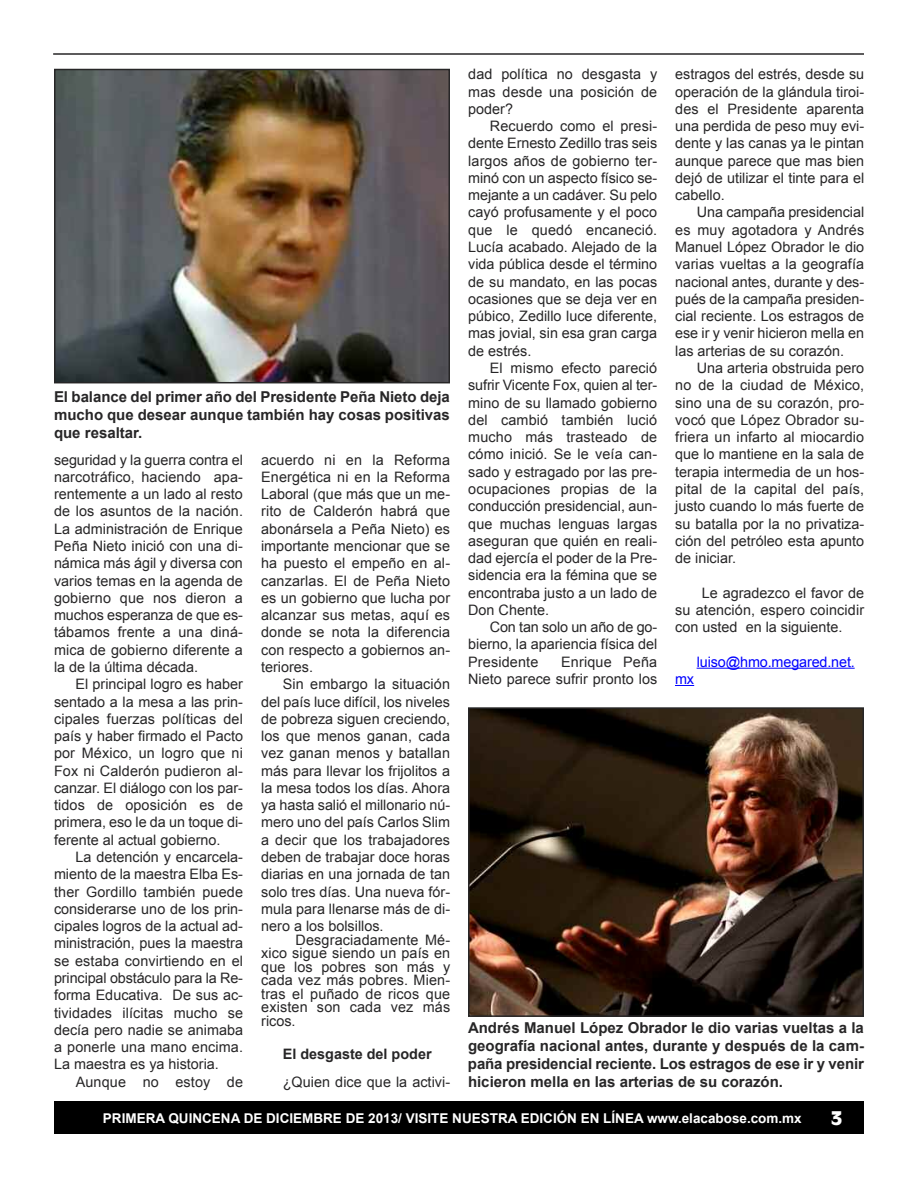
<style>
.page{position:relative;width:918px;height:1188px;background:#fff}
.page>*{position:absolute;margin:0;border:0;box-sizing:border-box;transform-origin:0 0}
.t1{font:700 18px "Antique Olive";color:#fff}
.t2{font:700 15px/18px "Arial";color:#272627;text-align:justify}
.t3{font:14.4px/17.2px "Arial";color:#272627;text-align:justify}
.t4{font:14.4px "Arial";letter-spacing:-.01em;color:#00f}
.t5{font:700 14.4px "Arial";color:#272627}
.t6{font:700 13.5px "Arial";color:#fff}
</style>
<div class="page">
<div style="left:54px;top:1102px;width:810px;height:32px;background:#000"></div>
<hr style="left:53px;top:53px;width:811px;height:2px;background:#272627">
<hr style="left:697px;top:668px;width:158px;height:1px;background:#00f">
<svg style="left:675px;top:685px;width:19px;height:1px"></svg>
<img style="left:57px;top:72px;width:390px;height:308px">
<div style="left:54px;top:69px;width:396px;height:314px;border:2px solid #272627"></div>
<img style="left:471px;top:710px;width:390px;height:304px">
<div style="left:468px;top:707px;width:396px;height:310px;border:2px solid #272627"></div>
<p class="t2" style="left:54px;top:388px;width:397px">El balance del primer año del Presidente Peña Nieto deja mucho que desear aunque también hay cosas positivas que resaltar.</p>
<p class="t3" style="left:54px;top:451px;width:191px">seguridad y la guerra contra el narcotráfico, haciendo apa&shy;rentemente a un lado al resto de los asuntos de la nación.<br>La administración de Enrique Peña Nieto inició con una di&shy;námica más ágil y diversa con varios temas en la agenda de gobierno que nos dieron a muchos esperanza de que es&shy;tábamos frente a una diná&shy;mica de gobierno diferente a la de la última década.</p>
<p class="t3" style="left:54px;top:676px;width:191px;text-indent:22px">El principal logro es haber sentado a la mesa a las prin&shy;cipales fuerzas políticas del país y haber firmado el Pacto por México, un logro que ni Fox ni Calderón pudieron al&shy;canzar. El diálogo con los par&shy;tidos de oposición es de primera, eso le da un toque di&shy;ferente al actual gobierno.</p>
<p class="t3" style="left:54px;top:848px;width:191px;text-indent:22px">La detención y encarcela&shy;miento de la maestra Elba Es&shy;ther Gordillo también puede considerarse uno de los prin&shy;cipales logros de la actual ad&shy;ministración, pues la maestra se estaba convirtiendo en el principal obstáculo para la Re&shy;forma Educativa. De sus ac&shy;tividades ilícitas mucho se decía pero nadie se animaba a ponerle una mano encima.<br>La maestra es ya historia.</p>
<p class="t3" style="left:76px;top:1073px;width:169px">Aunque no estoy de</p>
<p class="t3" style="left:261px;top:451px;width:191px">acuerdo ni en la Reforma Energética ni en la Reforma Laboral (que más que un me&shy;rito de Calderón habrá que abonársela a Peña Nieto) es importante mencionar que se ha puesto el empeño en al&shy;canzarlas. El de Peña Nieto es un gobierno que lucha por alcanzar sus metas, aquí es donde se nota la diferencia con respecto a gobiernos an&shy;teriores.</p>
<p class="t3" style="left:261px;top:676px;width:191px;text-indent:22px">Sin embargo la situación del país luce difícil, los niveles de pobreza siguen creciendo, los que menos ganan, cada vez ganan menos y batallan más para llevar los frijolitos a la mesa todos los días. Ahora ya hasta salió el millonario nú&shy;mero uno del país Carlos Slim a decir que los trabajadores deben de trabajar doce horas diarias en una jornada de tan solo tres días. Una nueva fór&shy;mula para llenarse más de di&shy;nero a los bolsillos.</p>
<p class="t3" style="left:261px;top:933px;width:191px;line-height:13.5px;text-indent:34px">Desgraciadamente Mé&shy;xico sigue siendo un país en que los pobres son más y cada vez más pobres. Mien&shy;tras el puñado de ricos que existen son cada vez más ricos.</p>
<p class="t5" style="left:283px;top:1046px;width:150px">El desgaste del poder</p>
<p class="t3" style="left:283px;top:1074px;width:169px">¿Quien dice que la activi-</p>
<p class="t3" style="left:468px;top:66px;width:191px">dad política no desgasta y mas desde una posición de poder?</p>
<p class="t3" style="left:468px;top:117px;width:191px;text-indent:22px">Recuerdo como el presi&shy;dente Ernesto Zedillo tras seis largos años de gobierno ter&shy;minó con un aspecto físico se&shy;mejante a un cadáver. Su pelo cayó profusamente y el poco que le quedó encaneció.<br>Lucía acabado. Alejado de la vida pública desde el término de su mandato, en las pocas ocasiones que se deja ver en púbico, Zedillo luce diferente, mas jovial, sin esa gran carga de estrés.</p>
<p class="t3" style="left:468px;top:359px;width:191px;text-indent:22px">El mismo efecto pareció sufrir Vicente Fox, quien al ter&shy;mino de su llamado gobierno del cambió también lució mucho más trasteado de cómo inició. Se le veía can&shy;sado y estragado por las pre&shy;ocupaciones propias de la conducción presidencial, aun&shy;que muchas lenguas largas aseguran que quién en reali&shy;dad ejercía el poder de la Pre&shy;sidencia era la fémina que se encontraba justo a un lado de Don Chente.</p>
<p class="t3" style="left:468px;top:619px;width:190px;text-indent:22px">Con tan solo un año de go&shy;bierno, la apariencia física del Presidente</p>
<p class="t3" style="left:468px;top:653px;width:191px;text-align:right">Enrique Peña<br>Nieto parece sufrir pronto los</p>
<p class="t3" style="left:675px;top:66px;width:191px">estragos del estrés, desde su operación de la glándula tiroi&shy;des el Presidente aparenta una perdida de peso muy evi&shy;dente y las canas ya le pintan aunque parece que mas bien dejó de utilizar el tinte para el cabello.</p>
<p class="t3" style="left:675px;top:204px;width:191px;text-indent:22px">Una campaña presidencial es muy agotadora y Andrés Manuel López Obrador le dio varias vueltas a la geografía nacional antes, durante y des&shy;pués de la campaña presiden&shy;cial reciente. Los estragos de ese ir y venir hicieron mella en las arterias de su corazón.</p>
<p class="t3" style="left:675px;top:359px;width:191px;text-indent:22px">Una arteria obstruida pero no de la ciudad de México, sino una de su corazón, pro&shy;vocó que López Obrador su&shy;friera un infarto al miocardio que lo mantiene en la sala de terapia intermedia de un hos&shy;pital de la capital del país, justo cuando lo más fuerte de su batalla por la no privatiza&shy;ción del petróleo esta apunto de iniciar.</p>
<p class="t3" style="left:675px;top:584px;width:190px;text-indent:27px">Le agradezco el favor de su atención, espero coincidir con usted en la siguiente.</p>
<p class="t4" style="left:697px;top:654px;width:160px">luiso@hmo.megared.net.</p>
<p class="t4" style="left:675px;top:671px;width:21px">mx</p>
<p class="t2" style="left:468px;top:1019px;width:397px">Andrés Manuel López Obrador le dio varias vueltas a la geografía nacional antes, durante y después de la cam&shy;paña presidencial reciente. Los estragos de ese ir y venir hicieron mella en las arterias de su corazón.</p>
<p class="t6" style="left:103px;top:1111px;width:700px">PRIMERA QUINCENA DE DICIEMBRE DE 2013/ VISITE NUESTRA EDICIÓN EN LÍNEA www.elacabose.com.mx</p>
<p class="t1" style="left:830px;top:1106px;width:13px">3</p>
</div>
